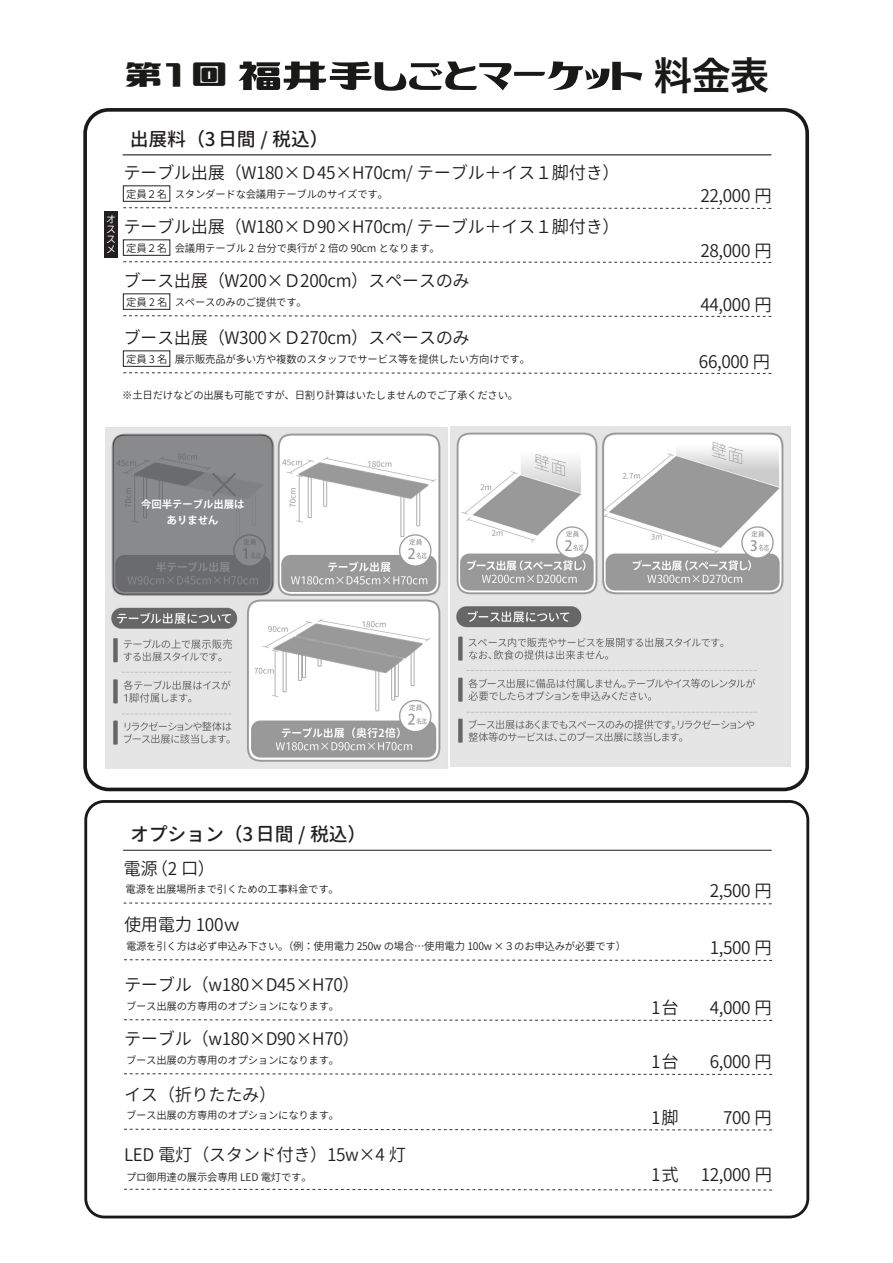
<style>
.page{position:relative;width:893px;height:1263px;background:#fff}
.page>*{position:absolute;margin:0;border:0;box-sizing:border-box;transform-origin:0 0}
.t1{font:58.2px "GN Koharuiro Sunray";color:#191918}
.t2{font:500 18.9px "Gen Jyuu Gothic";letter-spacing:-.01em;color:#231f20}
.t3{font:17.4px "Gen Jyuu Gothic";letter-spacing:-.025em;color:#231f20}
.t4{font:10.5px "Gen Jyuu Gothic";letter-spacing:-.025em;color:#231f20}
.t5{font:10.5px/10.1px "Gen Jyuu Gothic";color:#fff;text-align:justify}
.t6{font:700 10.35px/15.5px "Koz Go Pr 6 N";color:#fff;text-align:center}
.s1{font-size:49.5px}
</style>
<div class="page">
<hr style="left:123px;top:155px;width:648px;height:1px;background:#191918">
<svg style="left:123px;top:207px;width:649px;height:2px"></svg>
<div style="left:123px;top:185px;width:47px;height:17px;border:1px solid #231f20"></div>
<svg style="left:123px;top:261px;width:649px;height:2px"></svg>
<div style="left:123px;top:239px;width:47px;height:17px;border:1px solid #231f20"></div>
<div style="left:104px;top:211px;width:14px;height:47px;background:#231f20"></div>
<svg style="left:123px;top:315px;width:649px;height:2px"></svg>
<div style="left:123px;top:293px;width:47px;height:17px;border:1px solid #231f20"></div>
<svg style="left:123px;top:372px;width:649px;height:2px"></svg>
<div style="left:123px;top:350px;width:47px;height:17px;border:1px solid #231f20"></div>
<div style="left:83px;top:108px;width:726px;height:683px;border:4px solid #191918;border-radius:24px"></div>
<img style="left:450px;top:426px;width:341px;height:341px">
<img style="left:106px;top:427px;width:341px;height:341px">
<svg style="left:113px;top:435px;width:159px;height:159px;background:#808182"></svg>
<div style="left:113px;top:435px;width:160px;height:159px;border:1px solid #231f20;border-radius:10px"></div>
<div style="left:84px;top:800px;width:725px;height:418px;border:3px solid #191918;border-radius:18px"></div>
<hr style="left:123px;top:850px;width:649px;height:1px;background:#191918">
<svg style="left:123px;top:902px;width:649px;height:3px"></svg>
<svg style="left:124px;top:959px;width:649px;height:2px"></svg>
<svg style="left:124px;top:1019px;width:649px;height:2px"></svg>
<svg style="left:124px;top:1073px;width:649px;height:2px"></svg>
<svg style="left:124px;top:1128px;width:648px;height:3px"></svg>
<svg style="left:124px;top:1188px;width:648px;height:3px"></svg>
<h1 class="t1" style="left:124px;top:50px;width:647px"><span class="s1">第1 回</span>福井手しごとマーケット<sup>料金表</sup></h1>
<p class="t5" style="left:106px;top:214px;width:11px">オススメ</p>
<h2 class="t2" style="left:130px;top:125px;width:200px">出展料（3日間 / 税込）</h2>
<p class="t4" style="left:175px;top:186px;width:215px">スタンダードな会議用テーブルのサイズです。</p>
<h3 class="t3" style="left:123px;top:160px;width:498px">テーブル出展（W180×Ｄ45×H70cm/ テーブル＋イス１脚付き）</h3>
<p class="t4" style="left:126px;top:186px;width:42px">定員２名</p>
<h3 class="t3" style="left:123px;top:214px;width:498px">テーブル出展（W180×Ｄ90×H70cm/ テーブル＋イス１脚付き）</h3>
<p class="t4" style="left:126px;top:240px;width:42px">定員２名</p>
<p class="t4" style="left:175px;top:240px;width:267px">会議用テーブル 2 台分で奥行が 2 倍の 90cm となります。</p>
<h3 class="t3" style="left:123px;top:268px;width:348px">ブース出展（W200×Ｄ200cm）スペースのみ</h3>
<p class="t4" style="left:126px;top:294px;width:43px">定員2名</p>
<h3 class="t3" style="left:123px;top:325px;width:348px">ブース出展（W300×Ｄ270cm）スペースのみ</h3>
<p class="t4" style="left:126px;top:351px;width:43px">定員3名</p>
<p class="t4" style="left:175px;top:294px;width:134px">スペースのみのご提供です。</p>
<p class="t4" style="left:175px;top:351px;width:357px">展示販売品が多い方や複数のスタッフでサービス等を提供したい方向けです。</p>
<p class="t4" style="left:122px;top:388px;width:397px">※土日だけなどの出展も可能ですが、日割り計算はいたしませんのでご了承ください。</p>
<h3 class="t3" style="left:700px;top:183px;width:73px">22,000 円</h3>
<h3 class="t3" style="left:700px;top:238px;width:73px">28,000 円</h3>
<h3 class="t3" style="left:700px;top:292px;width:73px">44,000 円</h3>
<h3 class="t3" style="left:699px;top:349px;width:73px">66,000 円</h3>
<p class="t6" style="left:141px;top:497px;width:105px">今回半テーブル出展はありません</p>
<h2 class="t2" style="left:130px;top:821px;width:238px">オプション（3日間 / 税込）</h2>
<p class="t4" style="left:126px;top:882px;width:215px">電源を出展場所まで引くための工事料金です。</p>
<h3 class="t3" style="left:124px;top:855px;width:93px">電源（2 口）</h3>
<h3 class="t3" style="left:124px;top:912px;width:118px">使用電力 100ｗ</h3>
<p class="t4" style="left:126px;top:938px;width:501px">電源を引く方は必ず申込み下さい。（例：使用電力 250w の場合…使用電力 100w ×３のお申込みが必要です）</p>
<h3 class="t3" style="left:124px;top:972px;width:237px">テーブル（w180×D45×H70）</h3>
<h3 class="t3" style="left:710px;top:878px;width:64px">2,500 円</h3>
<h3 class="t3" style="left:710px;top:935px;width:64px">1,500 円</h3>
<h3 class="t3" style="left:651px;top:995px;width:29px">1台</h3>
<h3 class="t3" style="left:710px;top:995px;width:64px">4,000 円</h3>
<h3 class="t3" style="left:651px;top:1049px;width:29px">1台</h3>
<h3 class="t3" style="left:651px;top:1104px;width:29px">1脚</h3>
<p class="t4" style="left:126px;top:998px;width:215px">ブース出展の方専用のオプションになります。</p>
<h3 class="t3" style="left:124px;top:1026px;width:237px">テーブル（w180×D90×H70）</h3>
<p class="t4" style="left:126px;top:1052px;width:215px">ブース出展の方専用のオプションになります。</p>
<h3 class="t3" style="left:710px;top:1049px;width:64px">6,000 円</h3>
<h3 class="t3" style="left:124px;top:1082px;width:154px">イス（折りたたみ）</h3>
<p class="t4" style="left:126px;top:1108px;width:215px">ブース出展の方専用のオプションになります。</p>
<h3 class="t3" style="left:723px;top:1104px;width:50px">700 円</h3>
<h3 class="t3" style="left:124px;top:1142px;width:283px">LED 電灯（スタンド付き）15w×4 灯</h3>
<p class="t4" style="left:126px;top:1169px;width:187px">プロ御用達の展示会専用 LED 電灯です。</p>
<h3 class="t3" style="left:651px;top:1161px;width:29px">1式</h3>
<h3 class="t3" style="left:701px;top:1161px;width:73px">12,000 円</h3>
</div>
